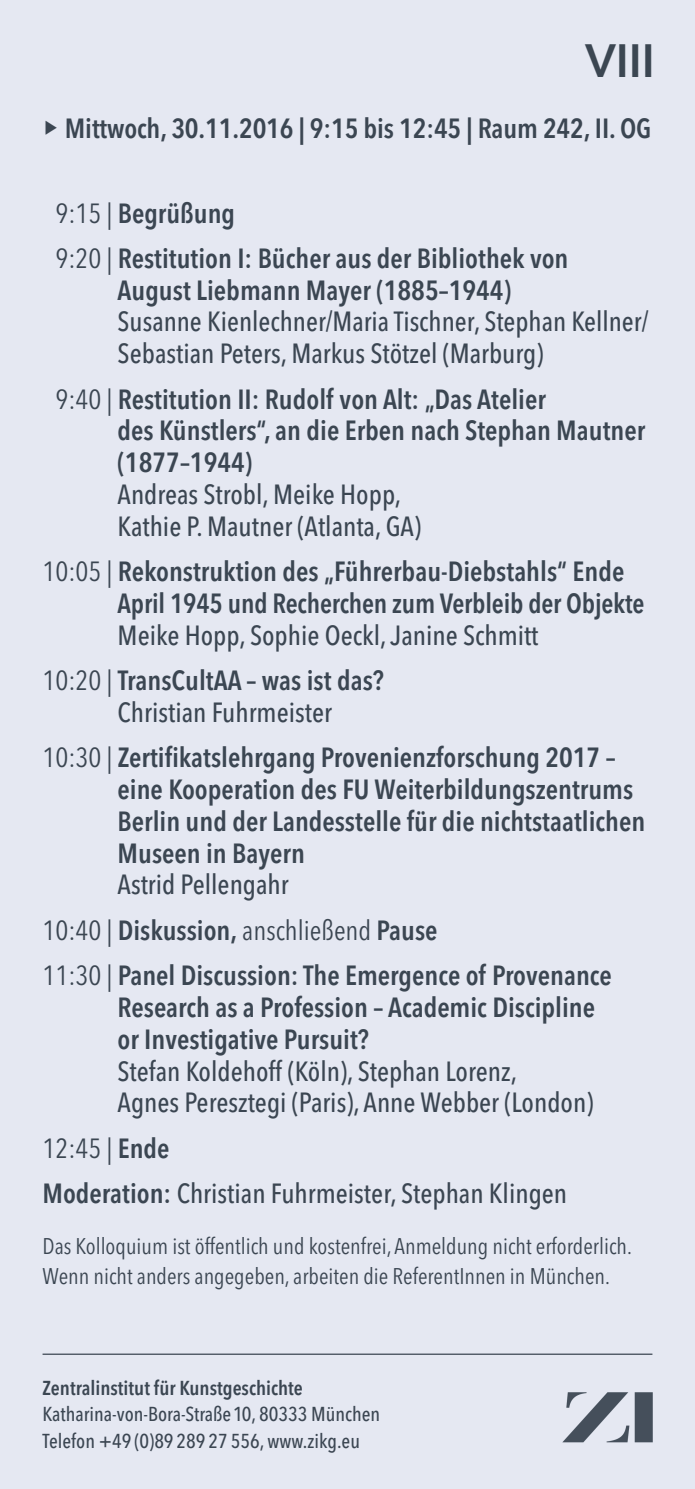
<style>
.page{position:relative;width:695px;height:1489px;background:#fff}
.page>*{position:absolute;margin:0;border:0;box-sizing:border-box;transform-origin:0 0}
.t1{font:600 46.25px "Avenir Next";color:#3b4652}
.t2{font:600 27.5px/31.8px "Avenir Next Condensed";color:#3b4652}
.t3{font:500 27.5px/31.8px "Avenir Next Condensed";color:#3b4652}
.t4{font:22.5px/30px "Avenir Next Condensed";color:#3b4652}
.t5{font:500 20px/26.5px "Avenir Next Condensed";color:#3b4652}
.t6{font:600 20px "Avenir Next Condensed";color:#3b4652}
.s1{font-family:"Apple SD Gothic Neo";font-weight:100;font-size:20px}
.s2{font-weight:400}
.s3{font-weight:600}
.s4{font-weight:500}
</style>
<div class="page">
<div style="left:0;top:0;width:694px;height:1488px;background:#e5e8f2"></div>
<hr style="left:43px;top:1353px;width:609px;height:1px;background:#3b4652">
<img style="left:562px;top:1392px;width:91px;height:51px">
<h1 class="t1" style="left:585px;top:22px;width:71px">VIII</h1>
<p class="t2" style="left:43px;top:111px;width:610px"><span class="s1">▶</span> Mittwoch, 30.11.2016 | 9:15 bis 12:45 | Raum 242, II. OG</p>
<p class="t2" style="left:55px;top:189px;width:514px;line-height:45.5px"><span class="s2">9:15 |</span> Begrüßung<br><span class="s2">9:20 |</span> Restitution I: Bücher aus der Bibliothek von</p>
<p class="t2" style="left:118px;top:273px;width:395px">August Liebmann Mayer (1885–1944)</p>
<p class="t3" style="left:118px;top:306px;width:532px">Susanne Kienlechner/Maria Tischner, Stephan Kellner/<br>Sebastian Peters, Markus Stötzel (Marburg)</p>
<p class="t2" style="left:118px;top:382px;width:529px;text-indent:-62px"><span class="s2">9:40 |</span> Restitution II: Rudolf von Alt: „Das Atelier<br>des Künstlers“, an die Erben nach Stephan Mautner (1877–1944)</p>
<p class="t3" style="left:118px;top:478px;width:305px">Andreas Strobl, Meike Hopp,<br>Kathie P. Mautner (Atlanta, GA)</p>
<p class="t2" style="left:118px;top:555px;width:528px;text-indent:-75px"><span class="s2">10:05 |</span> Rekonstruktion des „Führerbau-Diebstahls“ Ende<br>April 1945 und Recherchen zum Verbleib der Objekte</p>
<p class="t3" style="left:43px;top:612px;width:497px;line-height:45.5px;text-indent:75px">Meike Hopp, Sophie Oeckl,Janine Schmitt<br><span class="s2">10:20 |</span> <span class="s3">TransCultAA – was ist das?</span></p>
<p class="t2" style="left:43px;top:688px;width:574px;line-height:45.5px;text-indent:75px"><span class="s4">Christian Fuhrmeister<br></span><span class="s2">10:30 |</span> Zertifikatslehrgang Provenienzforschung 2017 –</p>
<p class="t2" style="left:118px;top:772px;width:529px">eine Kooperation des FU Weiterbildungszentrums<br>Berlin und der Landesstelle für die nichtstaatlichen<br>Museen in Bayern</p>
<p class="t2" style="left:43px;top:861px;width:571px;line-height:45.5px;text-indent:75px"><span class="s4">Astrid Pellengahr<br></span><span class="s2">10:40 |</span> Diskussion, <span class="s2">anschließend</span> Pause<br><span class="s2">11:30 |</span> Panel Discussion: The Emergence of Provenance</p>
<p class="t2" style="left:118px;top:990px;width:479px">Research as a Profession – Academic Discipline or Investigative Pursuit?</p>
<p class="t3" style="left:118px;top:1055px;width:477px">Stefan Koldehoff (Köln), Stephan Lorenz,<br>Agnes Peresztegi (Paris), Anne Webber (London)</p>
<p class="t3" style="left:43px;top:1125px;width:526px;line-height:45.5px"><span class="s2">12:45 |</span> <span class="s3">Ende<br>Moderation:</span> Christian Fuhrmeister, Stephan Klingen</p>
<p class="t4" style="left:43px;top:1229px;width:591px">Das Kolloquium ist öffentlich und kostenfrei, Anmeldung nicht erforderlich.<br>Wenn nicht anders angegeben, arbeiten die ReferentInnen in München.</p>
<p class="t6" style="left:43px;top:1370px;width:262px">Zentralinstitut für Kunstgeschichte</p>
<p class="t5" style="left:43px;top:1400px;width:339px">Katharina-von-Bora-Straße10, 80333 München<br>Telefon +49 (0)89 289 27 556, www.zikg.eu</p>
</div>
